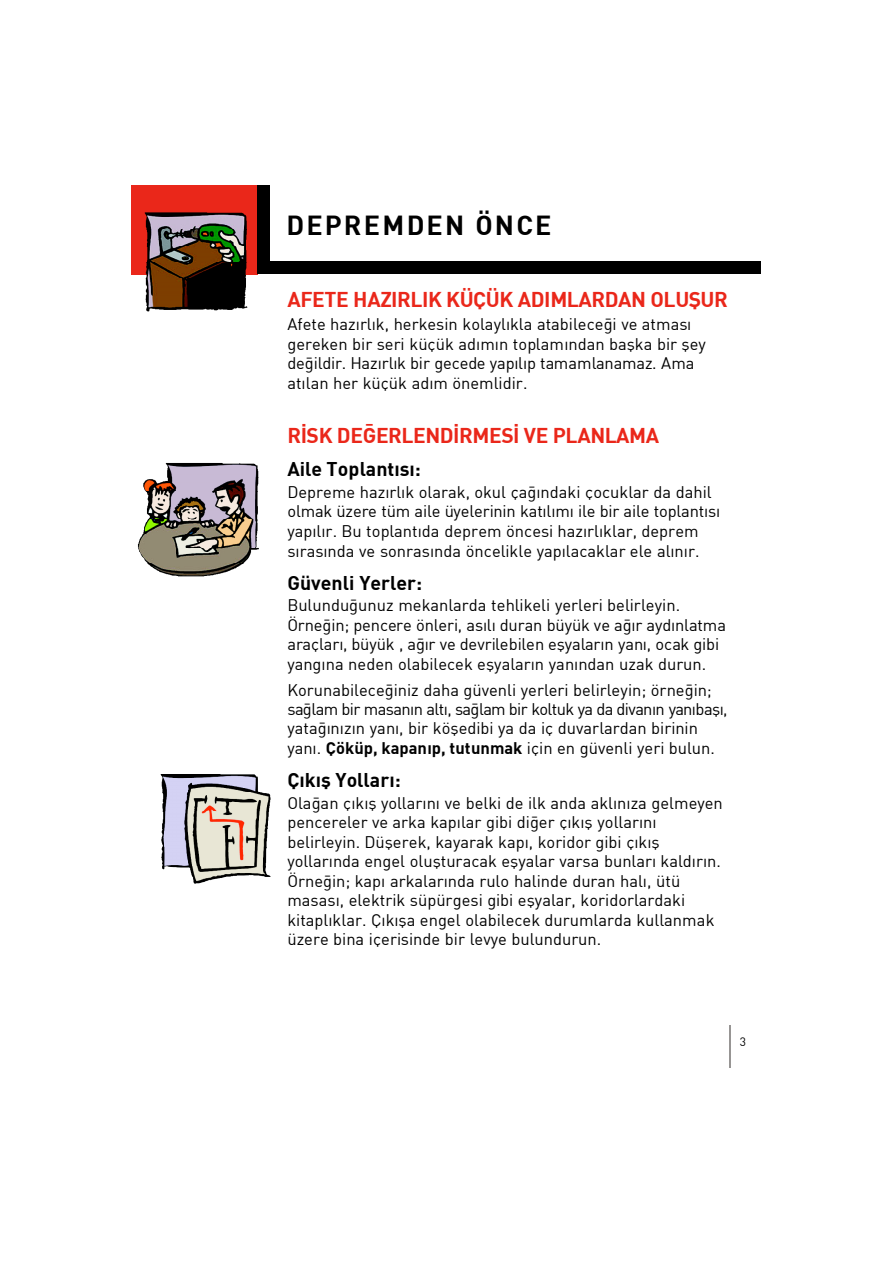
<style>
.page{position:relative;width:893px;height:1263px;background:#fff}
.page>*{position:absolute;margin:0;border:0;box-sizing:border-box;transform-origin:0 0}
.t1{font:700 27px "DI Nbek";letter-spacing:.08em;color:#000}
.t2{font:700 21px "DI Nbek";letter-spacing:-.02em;color:#ea271a}
.t3{font:700 19.5px "DI Nbek";color:#000}
.t4{font:16.5px/19.5px "DIN Bek";color:#000}
.t5{font:12px "DIN Bek";color:#000}
.s1{font-family:"DI Nbek";font-weight:700}
</style>
<div class="page">
<div style="left:131px;top:185px;width:126px;height:89px;background:#ea271a"></div>
<hr style="left:729px;top:1025px;width:1px;height:43px;background:#979594">
<div style="left:257px;top:261px;width:504px;height:13px;background:#000"></div>
<img style="left:145px;top:212px;width:102px;height:99px">
<img style="left:161px;top:774px;width:109px;height:110px">
<img style="left:139px;top:463px;width:119px;height:113px">
<div style="left:257px;top:185px;width:13px;height:88px;background:#000"></div>
<h1 class="t1" style="left:286px;top:208px;width:267px">DEPREMDEN ÖNCE</h1>
<p class="t2" style="left:287px;top:285px;width:442px">AFETE HAZIRLIK KÜÇÜK ADIMLARDAN OLUfiUR</p>
<p class="t4" style="left:287px;top:314px;width:420px">Afete haz›rl›k, herkesin kolayl›kla atabilece¤i ve atmas› gereken bir seri küçük ad›m›n toplam›ndan baflka bir fley de¤ildir. Haz›rl›k bir gecede yap›l›p tamamlanamaz. Ama at›lan her küçük ad›m önemlidir.</p>
<p class="t2" style="left:287px;top:422px;width:373px">R‹SK DE⁄ERLEND‹RMES‹ VE PLANLAMA</p>
<p class="t3" style="left:287px;top:456px;width:135px">Aile Toplant›s›:</p>
<p class="t4" style="left:287px;top:482px;width:434px">Depreme haz›rl›k olarak, okul ça¤›ndaki çocuklar da dahil olmak üzere tüm aile üyelerinin kat›l›m› ile bir aile toplant›s› yap›l›r. Bu toplant›da deprem öncesi haz›rl›klar, deprem s›ras›nda ve sonras›nda öncelikle yap›lacaklar ele al›n›r.</p>
<p class="t3" style="left:287px;top:570px;width:136px">Güvenli Yerler:</p>
<p class="t4" style="left:287px;top:595px;width:440px">Bulundu¤unuz mekanlarda tehlikeli yerleri belirleyin.<br>Örne¤in; pencere önleri, as›l› duran büyük ve a¤›r ayd›nlatma araçlar›, büyük , a¤›r ve devrilebilen eflyalar›n yan›, ocak gibi yang›na neden olabilecek eflyalar›n yan›ndan uzak durun.</p>
<p class="t4" style="left:287px;top:680px;width:441px">Korunabilece¤iniz daha güvenli yerleri belirleyin; örne¤in; sa¤lam bir masan›n alt›, sa¤lam bir koltuk ya da divan›n yan›bafl›, yata¤›n›z›n yan›, bir köfledibi ya da iç duvarlardan birinin yan›. <span class="s1">Çöküp, kapan›p, tutunmak</span> için en güvenli yeri bulun.</p>
<p class="t3" style="left:287px;top:768px;width:115px">Ç›k›fl Yollar›:</p>
<p class="t4" style="left:287px;top:793px;width:437px">Ola¤an ç›k›fl yollar›n› ve belki de ilk anda akl›n›za gelmeyen pencereler ve arka kap›lar gibi di¤er ç›k›fl yollar›n› belirleyin. Düflerek, kayarak kap›, koridor gibi ç›k›fl yollar›nda engel oluflturacak eflyalar varsa bunlar› kald›r›n.<br>Örne¤in; kap› arkalar›nda rulo halinde duran hal›, ütü masas›, elektrik süpürgesi gibi eflyalar, koridorlardaki kitapl›klar. Ç›k›fla engel olabilecek durumlarda kullanmak üzere bina içerisinde bir levye bulundurun.</p>
<p class="t5" style="left:739px;top:1034px;width:8px">3</p>
</div>
